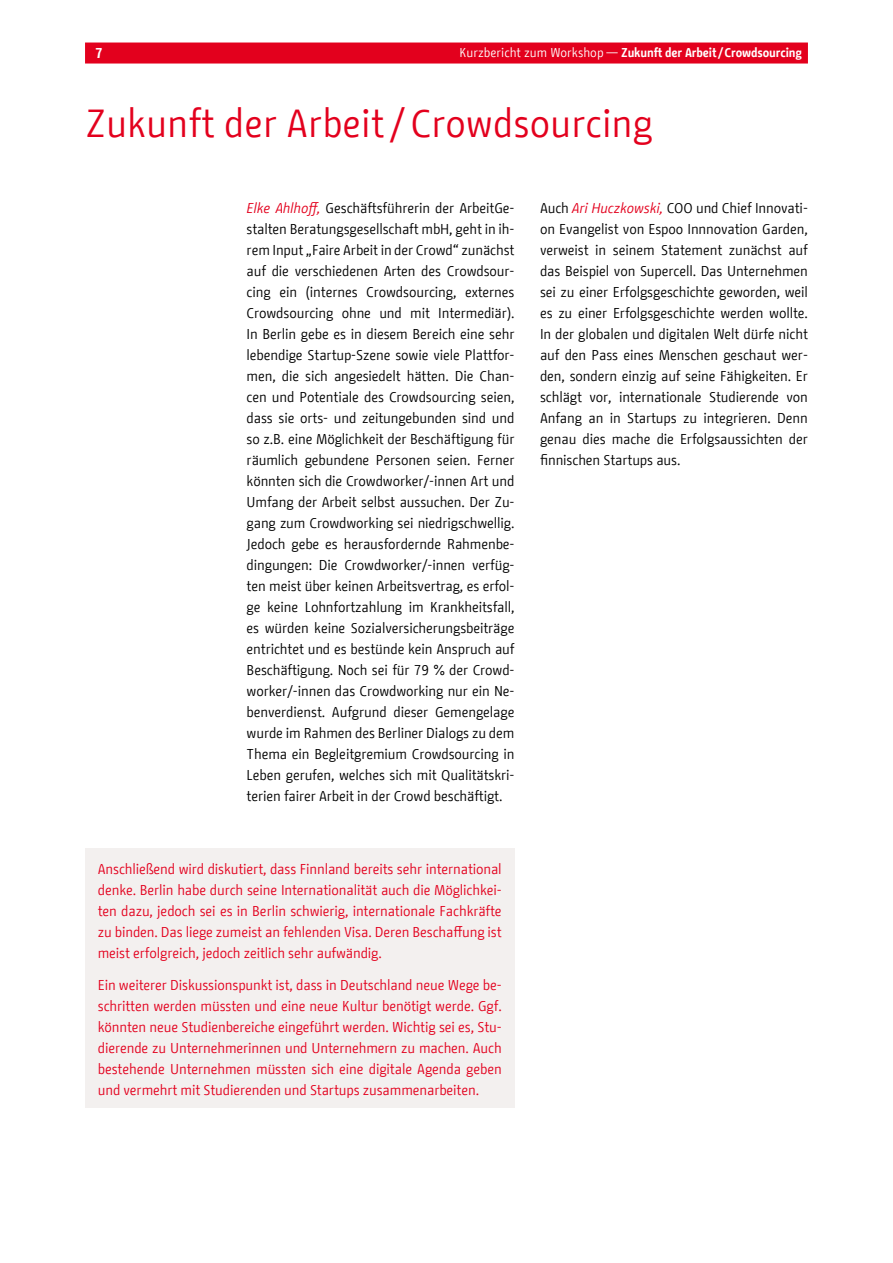
<style>
.page{position:relative;width:893px;height:1263px;background:#fff}
.page>*{position:absolute;margin:0;border:0;box-sizing:border-box;transform-origin:0 0}
.t1{font:39px "BMF Change";color:#e3001d}
.t2{font:14.25px/21px "BMF Change";letter-spacing:-.01em;color:#000;text-align:justify}
.t3{font:14.25px/21px "BMF Change";letter-spacing:-.01em;color:#e3001d;text-align:justify}
.t4{font:700 14.25px "BMF Change";color:#fff}
.t5{font:700 12.75px "BMF Change";letter-spacing:-.01em;color:#fff}
.s1{font-weight:400}
.s2{font-style:italic;color:#e3001d}
</style>
<div class="page">
<div style="left:96px;top:43px;width:701px;height:21px;background:#e3001d"></div>
<div style="left:85px;top:848px;width:429px;height:260px;background:#f3f0ef"></div>
<p class="t4" style="left:95px;top:43px;width:9px">7</p>
<p class="t5" style="left:460px;top:43px;width:344px"><span class="s1">Kurzbericht zum Workshop —</span> Zukunft der Arbeit /Crowdsourcing</p>
<h1 class="t1" style="left:85px;top:96px;width:569px">Zukunft der Arbeit / Crowdsourcing</h1>
<p class="t2" style="left:247px;top:197px;width:269px"><span class="s2">Elke Ahlhoff,</span> Geschäftsführerin der ArbeitGe&shy;stalten Beratungsgesellschaft mbH, geht in ih&shy;rem Input „Faire Arbeit in der Crowd“ zunächst auf die verschiedenen Arten des Crowdsour&shy;cing ein (internes Crowdsourcing, externes Crowdsourcing ohne und mit Intermediär).<br>In Berlin gebe es in diesem Bereich eine sehr lebendige Startup-Szene sowie viele Plattfor&shy;men, die sich angesiedelt hätten. Die Chan&shy;cen und Potentiale des Crowdsourcing seien, dass sie orts- und zeitungebunden sind und so z.B. eine Möglichkeit der Beschäftigung für räumlich gebundene Personen seien. Ferner könnten sich die Crowdworker/-innen Art und Umfang der Arbeit selbst aussuchen. Der Zu&shy;gang zum Crowdworking sei niedrigschwellig.<br>Jedoch gebe es herausfordernde Rahmenbe&shy;dingungen: Die Crowdworker/-innen verfüg&shy;ten meist über keinen Arbeitsvertrag, es erfol&shy;ge keine Lohnfortzahlung im Krankheitsfall, es würden keine Sozialversicherungsbeiträge entrichtet und es bestünde kein Anspruch auf Beschäftigung. Noch sei für 79 % der Crowd&shy;worker/-innen das Crowdworking nur ein Ne&shy;benverdienst. Aufgrund dieser Gemengelage wurde im Rahmen des Berliner Dialogs zu dem Thema ein Begleitgremium Crowdsourcing in Leben gerufen, welches sich mit Qualitätskri&shy;terien fairer Arbeit in der Crowd beschäftigt.</p>
<p class="t2" style="left:540px;top:197px;width:269px">Auch <span class="s2">Ari Huczkowski,</span> COO und Chief Innovati&shy;on Evangelist von Espoo Innnovation Garden, verweist in seinem Statement zunächst auf das Beispiel von Supercell. Das Unternehmen sei zu einer Erfolgsgeschichte geworden, weil es zu einer Erfolgsgeschichte werden wollte.<br>In der globalen und digitalen Welt dürfe nicht auf den Pass eines Menschen geschaut wer&shy;den, sondern einzig auf seine Fähigkeiten. Er schlägt vor, internationale Studierende von Anfang an in Startups zu integrieren. Denn genau dies mache die Erfolgsaussichten der finnischen Startups aus.</p>
<p class="t3" style="left:98px;top:859px;width:405px">Anschließend wird diskutiert, dass Finnland bereits sehr international denke. Berlin habe durch seine Internationalität auch die Möglichkei&shy;ten dazu, jedoch sei es in Berlin schwierig, internationale Fachkräfte zu binden. Das liege zumeist an fehlenden Visa. Deren Beschaffung ist meist erfolgreich, jedoch zeitlich sehr aufwändig.</p>
<p class="t3" style="left:98px;top:974px;width:405px">Ein weiterer Diskussionspunkt ist, dass in Deutschland neue Wege be&shy;schritten werden müssten und eine neue Kultur benötigt werde. Ggf. könnten neue Studienbereiche eingeführt werden. Wichtig sei es, Stu&shy;dierende zu Unternehmerinnen und Unternehmern zu machen. Auch bestehende Unternehmen müssten sich eine digitale Agenda geben und vermehrt mit Studierenden und Startups zusammenarbeiten.</p>
</div>
